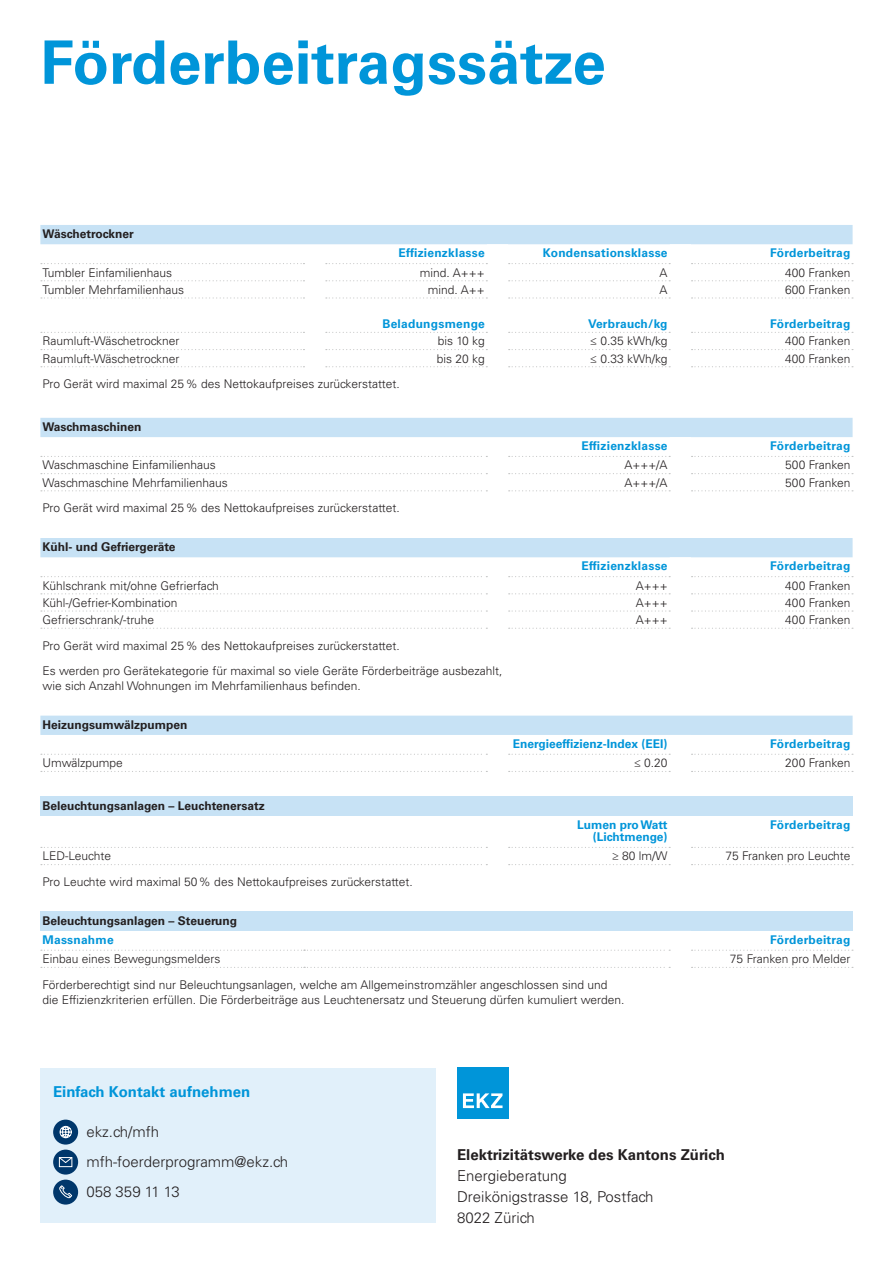
<style>
.page{position:relative;width:893px;height:1263px;background:#fff}
.page>*{position:absolute;margin:0;border:0;box-sizing:border-box;transform-origin:0 0}
.t1{font:700 60px "Univers LT Std";color:#0095d9}
.t2{font:300 15px/21px "Univers LT Std";color:#231f20}
.t3{font:700 15px "Univers LT Std";color:#231f20}
.t4{font:700 15px "Univers LT Std";color:#0095d9}
.t5{font:300 12px/15px "Univers LT Std";color:#231f20}
.t6{font:700 12px "Univers LT Std";letter-spacing:.02em;color:#0095d9}
.t7{font:700 12px "Univers LT Std";color:#231f20}
.t8{font:700 12px/12px "Univers LT Std";color:#0095d9;text-align:right}
</style>
<div class="page">
<div style="left:40px;top:1068px;width:396px;height:154px;background:#e1f0fa"></div>
<div style="left:53px;top:1119px;width:25px;height:25px;background:#00376b;border-radius:50%"></div>
<svg style="left:59px;top:1126px;width:13px;height:12px"></svg>
<div style="left:53px;top:1149px;width:25px;height:25px;background:#00376b;border-radius:50%"></div>
<div style="left:59px;top:1157px;width:13px;height:10px;border:1px solid #fff"></div>
<svg style="left:59px;top:1157px;width:14px;height:6px"></svg>
<div style="left:53px;top:1179px;width:25px;height:25px;background:#00376b;border-radius:50%"></div>
<svg style="left:59px;top:1185px;width:13px;height:14px"></svg>
<svg style="left:40px;top:225px;width:813px;height:142px"></svg>
<svg style="left:40px;top:418px;width:813px;height:73px"></svg>
<div style="left:40px;top:797px;width:813px;height:19px;background:#c7e2f5"></div>
<svg style="left:41px;top:864px;width:446px;height:1px"></svg>
<svg style="left:41px;top:847px;width:446px;height:1px"></svg>
<svg style="left:509px;top:847px;width:344px;height:18px"></svg>
<div style="left:40px;top:911px;width:813px;height:20px;background:#c7e2f5"></div>
<svg style="left:41px;top:949px;width:812px;height:19px"></svg>
<svg style="left:40px;top:716px;width:813px;height:56px"></svg>
<svg style="left:40px;top:538px;width:813px;height:91px"></svg>
<div style="left:457px;top:1068px;width:51px;height:51px;background:#0095d9"></div>
<svg style="left:463px;top:1093px;width:39px;height:15px"></svg>
<h1 class="t1" style="left:40px;top:27px;width:567px">Förderbeitragssätze</h1>
<p class="t7" style="left:43px;top:227px;width:93px">Wäschetrockner</p>
<p class="t6" style="left:399px;top:246px;width:88px">Effizienzklasse</p>
<p class="t6" style="left:543px;top:246px;width:126px">Kondensationsklasse</p>
<p class="t6" style="left:770px;top:246px;width:82px">Förderbeitrag</p>
<p class="t5" style="left:43px;top:265px;width:131px">Tumbler Einfamilienhaus</p>
<p class="t5" style="left:420px;top:265px;width:66px">mind. A+++</p>
<p class="t5" style="left:660px;top:265px;width:10px">A</p>
<p class="t5" style="left:785px;top:265px;width:67px">400 Franken</p>
<p class="t5" style="left:42px;top:282px;width:143px">Tumbler Mehrfamilienhaus</p>
<p class="t5" style="left:428px;top:282px;width:58px">mind. A++</p>
<p class="t5" style="left:660px;top:282px;width:10px">A</p>
<p class="t5" style="left:785px;top:282px;width:67px">600 Franken</p>
<p class="t6" style="left:382px;top:317px;width:104px">Beladungsmenge</p>
<p class="t6" style="left:588px;top:317px;width:81px">Verbrauch/kg</p>
<p class="t6" style="left:770px;top:317px;width:82px">Förderbeitrag</p>
<p class="t5" style="left:42px;top:334px;width:139px">Raumluft-Wäschetrockner</p>
<p class="t5" style="left:438px;top:334px;width:48px">bis 10 kg</p>
<p class="t5" style="left:590px;top:334px;width:79px">≤ 0.35 kWh/kg</p>
<p class="t5" style="left:785px;top:334px;width:67px">400 Franken</p>
<p class="t5" style="left:42px;top:351px;width:139px">Raumluft-Wäschetrockner</p>
<p class="t5" style="left:437px;top:351px;width:49px">bis 20 kg</p>
<p class="t5" style="left:590px;top:351px;width:79px">≤ 0.33 kWh/kg</p>
<p class="t5" style="left:785px;top:351px;width:67px">400 Franken</p>
<p class="t5" style="left:42px;top:376px;width:359px">Pro Gerät wird maximal 25% des Nettokaufpreises zurückerstattet.</p>
<p class="t7" style="left:43px;top:419px;width:100px">Waschmaschinen</p>
<p class="t6" style="left:581px;top:439px;width:88px">Effizienzklasse</p>
<p class="t6" style="left:770px;top:439px;width:82px">Förderbeitrag</p>
<p class="t5" style="left:43px;top:458px;width:175px">Waschmaschine Einfamilienhaus</p>
<p class="t5" style="left:624px;top:458px;width:45px">A+++/A</p>
<p class="t5" style="left:785px;top:458px;width:67px">500 Franken</p>
<p class="t5" style="left:43px;top:475px;width:187px">Waschmaschine Mehrfamilienhaus</p>
<p class="t5" style="left:624px;top:475px;width:45px">A+++/A</p>
<p class="t5" style="left:785px;top:475px;width:67px">500 Franken</p>
<p class="t5" style="left:43px;top:500px;width:359px">Pro Gerät wird maximal 25% des Nettokaufpreises zurückerstattet.</p>
<p class="t7" style="left:43px;top:540px;width:135px">Kühl- und Gefriergeräte</p>
<p class="t6" style="left:581px;top:559px;width:88px">Effizienzklasse</p>
<p class="t6" style="left:770px;top:559px;width:82px">Förderbeitrag</p>
<p class="t5" style="left:43px;top:578px;width:178px">Kühlschrank mit/ohne Gefrierfach</p>
<p class="t5" style="left:636px;top:578px;width:33px">A+++</p>
<p class="t5" style="left:785px;top:578px;width:67px">400 Franken</p>
<p class="t5" style="left:43px;top:595px;width:137px">Kühl-/Gefrier-Kombination</p>
<p class="t5" style="left:636px;top:595px;width:33px">A+++</p>
<p class="t5" style="left:785px;top:595px;width:67px">400 Franken</p>
<p class="t5" style="left:43px;top:612px;width:113px">Gefrierschrank/-truhe</p>
<p class="t5" style="left:636px;top:612px;width:33px">A+++</p>
<p class="t5" style="left:785px;top:612px;width:67px">400 Franken</p>
<p class="t5" style="left:43px;top:633px;width:462px;line-height:25.7px">Pro Gerät wird maximal 25% des Nettokaufpreises zurückerstattet.<br>Es werden pro Gerätekategorie für maximal so viele Geräte Förderbeiträge ausbezahlt,</p>
<p class="t5" style="left:43px;top:679px;width:320px">wie sich Anzahl Wohnungen im Mehrfamilienhaus befinden.</p>
<p class="t7" style="left:43px;top:717px;width:147px">Heizungsumwälzpumpen</p>
<p class="t8" style="left:513px;top:738px;width:156px">Energieeffizienz-Index (EEI)</p>
<p class="t6" style="left:770px;top:737px;width:82px">Förderbeitrag</p>
<p class="t5" style="left:43px;top:755px;width:82px">Umwälzpumpe</p>
<p class="t5" style="left:634px;top:755px;width:35px">≤ 0.20</p>
<p class="t5" style="left:785px;top:755px;width:67px">200 Franken</p>
<p class="t7" style="left:43px;top:798px;width:224px">Beleuchtungsanlagen – Leuchtenersatz</p>
<p class="t8" style="left:577px;top:819px;width:92px">Lumen pro Watt (Lichtmenge)</p>
<p class="t6" style="left:770px;top:818px;width:82px">Förderbeitrag</p>
<p class="t5" style="left:43px;top:849px;width:70px">LED-Leuchte</p>
<p class="t5" style="left:612px;top:849px;width:57px">≥ 80 lm/W</p>
<p class="t5" style="left:725px;top:849px;width:126px">75 Franken pro Leuchte</p>
<p class="t5" style="left:43px;top:874px;width:372px">Pro Leuchte wird maximal 50% des Nettokaufpreises zurückerstattet.</p>
<p class="t7" style="left:43px;top:913px;width:196px">Beleuchtungsanlagen – Steuerung</p>
<p class="t6" style="left:43px;top:932px;width:73px">Massnahme</p>
<p class="t6" style="left:770px;top:932px;width:82px">Förderbeitrag</p>
<p class="t5" style="left:43px;top:951px;width:180px">Einbau eines Bewegungsmelders</p>
<p class="t5" style="left:730px;top:951px;width:122px">75 Franken pro Melder</p>
<p class="t5" style="left:43px;top:977px;width:583px">Förderberechtigt sind nur Beleuchtungsanlagen, welche am Allgemeinstromzähler angeschlossen sind und die Effizienzkriterien erfüllen. Die Förderbeiträge aus Leuchtenersatz und Steuerung dürfen kumuliert werden.</p>
<p class="t4" style="left:53px;top:1082px;width:199px">Einfach Kontakt aufnehmen</p>
<p class="t2" style="left:86px;top:1117px;width:203px;line-height:30px">ekz.ch/mfh mfh-foerderprogramm@ekz.ch<br>058 359 11 13</p>
<p class="t3" style="left:457px;top:1145px;width:269px">Elektrizitätswerke des Kantons Zürich</p>
<p class="t2" style="left:457px;top:1165px;width:198px">Energieberatung<br>Dreikönigstrasse 18, Postfach<br>8022 Zürich</p>
</div>
